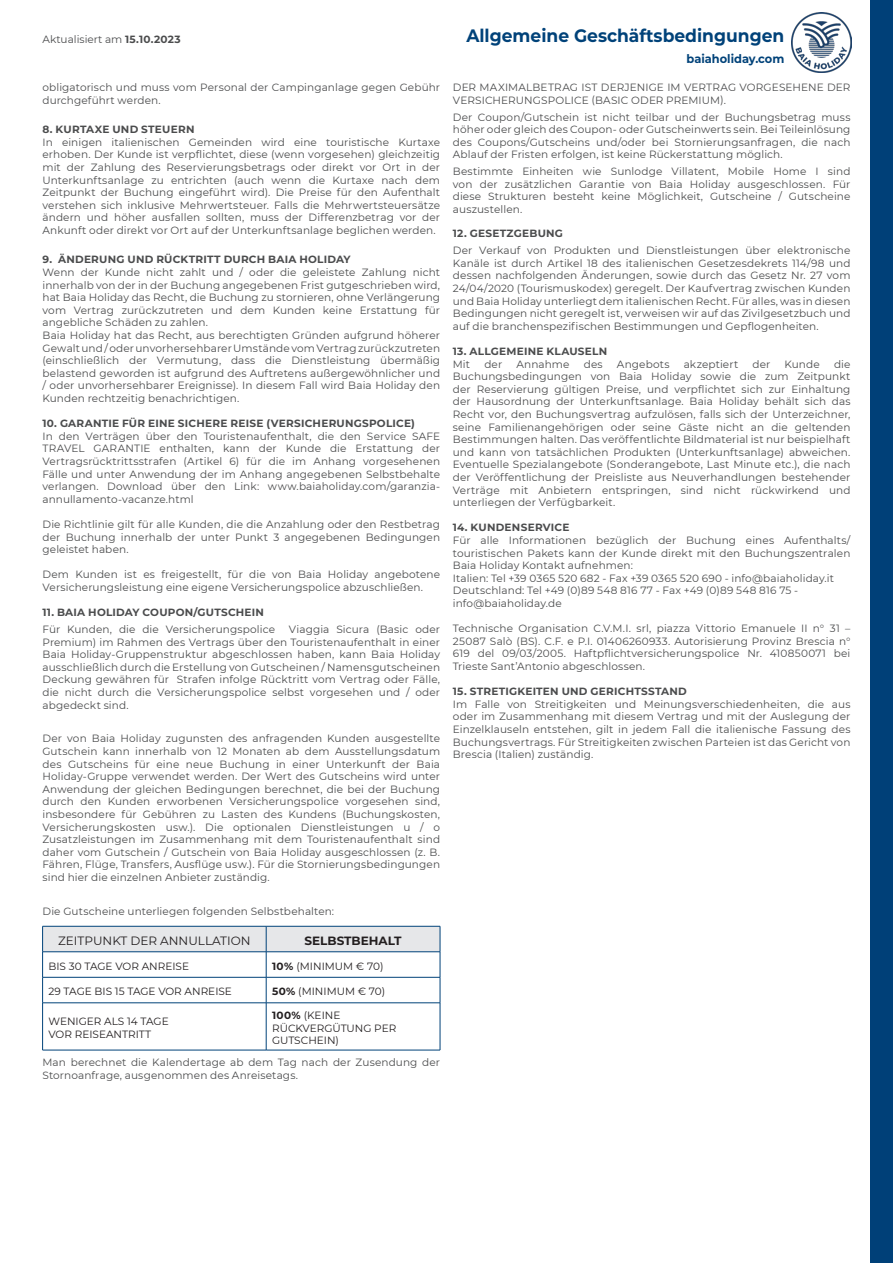
<style>
.page{position:relative;width:893px;height:1263px;background:#fff}
.page>*{position:absolute;margin:0;border:0;box-sizing:border-box;transform-origin:0 0}
.t1{font:700 18px "Montserrat";color:#004279;scale:.95 1}
.t2{font:12px "Montserrat";color:#231f20}
.t3{font:700 12px "Montserrat";color:#004279;scale:.95 1}
.t4{font:700 12px "Montserrat";color:#231f20}
.testo_condizioni{font:10.5px/12.6px "Montserrat";letter-spacing:.01em;color:#4b4c4d;text-align:justify}
.testo_condizioni-2{font:700 10.5px "Montserrat";letter-spacing:.02em;color:#4b4c4d}
.t5{font:10.5px/12.6px "Montserrat";color:#231f20}
.s1{font-weight:700}
</style>
<div class="page">
<div style="left:871px;top:0;width:22px;height:1263px;background:#004078"></div>
<img style="left:792px;top:13px;width:59px;height:59px">
<svg style="left:42px;top:926px;width:399px;height:77px"></svg>
<hr style="left:43px;top:1002px;width:223px;height:1px;background:#004279">
<hr style="left:42px;top:1003px;width:1px;height:47px;background:#004279">
<hr style="left:266px;top:1002px;width:174px;height:1px;background:#004279">
<hr style="left:266px;top:1003px;width:1px;height:47px;background:#004279">
<hr style="left:440px;top:1003px;width:1px;height:47px;background:#004279">
<hr style="left:43px;top:1050px;width:223px;height:1px;background:#004279">
<hr style="left:266px;top:1050px;width:174px;height:1px;background:#004279">
<p class="testo_condizioni" style="left:43px;top:32px;width:140px">Aktualisiert am <span class="s1">15.10.2023</span></p>
<p class="testo_condizioni" style="left:43px;top:81px;width:399px">obligatorisch und muss vom Personal der Campinganlage gegen Gebühr durchgeführt werden.</p>
<p class="testo_condizioni-2" style="left:43px;top:122px;width:153px">8. KURTAXE UND STEUERN</p>
<p class="testo_condizioni" style="left:43px;top:135px;width:399px">In einigen italienischen Gemeinden wird eine touristische Kurtaxe erhoben. Der Kunde ist verpflichtet, diese (wenn vorgesehen) gleichzeitig mit der Zahlung des Reservierungsbetrags oder direkt vor Ort in der Unterkunftsanlage zu entrichten (auch wenn die Kurtaxe nach dem Zeitpunkt der Buchung eingeführt wird). Die Preise für den Aufenthalt verstehen sich inklusive Mehrwertsteuer. Falls die Mehrwertsteuersätze ändern und höher ausfallen sollten, muss der Differenzbetrag vor der Ankunft oder direkt vor Ort auf der Unterkunftsanlage beglichen werden.</p>
<p class="testo_condizioni-2" style="left:43px;top:252px;width:310px">9. ÄNDERUNG UND RÜCKTRITT DURCH BAIA HOLIDAY</p>
<p class="testo_condizioni" style="left:43px;top:266px;width:399px">Wenn der Kunde nicht zahlt und / oder die geleistete Zahlung nicht innerhalb von der in der Buchung angegebenen Frist gutgeschrieben wird, hat Baia Holiday das Recht, die Buchung zu stornieren, ohne Verlängerung vom Vertrag zurückzutreten und dem Kunden keine Erstattung für angebliche Schäden zu zahlen.</p>
<p class="testo_condizioni" style="left:43px;top:329px;width:399px">Baia Holiday hat das Recht, aus berechtigten Gründen aufgrund höherer Gewalt und / oder unvorhersehbarer Umstände vom Vertrag zurückzutreten (einschließlich der Vermutung, dass die Dienstleistung übermäßig belastend geworden ist aufgrund des Auftretens außergewöhnlicher und / oder unvorhersehbarer Ereignisse). In diesem Fall wird Baia Holiday den Kunden rechtzeitig benachrichtigen.</p>
<p class="testo_condizioni-2" style="left:43px;top:416px;width:374px">10. GARANTIE FÜR EINE SICHERE REISE (VERSICHERUNGSPOLICE)</p>
<p class="testo_condizioni" style="left:43px;top:429px;width:399px">In den Verträgen über den Touristenaufenthalt, die den Service SAFE TRAVEL GARANTIE enthalten, kann der Kunde die Erstattung der Vertragsrücktrittsstrafen (Artikel 6) für die im Anhang vorgesehenen Fälle und unter Anwendung der im Anhang angegebenen Selbstbehalte verlangen. Download über den Link: www.baiaholiday.com/garanzia&shy;annullamento-vacanze.html</p>
<p class="testo_condizioni" style="left:43px;top:518px;width:399px">Die Richtlinie gilt für alle Kunden, die die Anzahlung oder den Restbetrag der Buchung innerhalb der unter Punkt 3 angegebenen Bedingungen geleistet haben.</p>
<p class="testo_condizioni" style="left:43px;top:568px;width:399px">Dem Kunden ist es freigestellt, für die von Baia Holiday angebotene<br>Versicherungsleistung eine eigene Versicherungspolice abzuschließen.</p>
<p class="testo_condizioni-2" style="left:43px;top:605px;width:223px">11. BAIA HOLIDAY COUPON/GUTSCHEIN</p>
<p class="testo_condizioni" style="left:43px;top:623px;width:234px">Für Kunden, die die Versicherungspolice</p>
<p class="testo_condizioni" style="left:43px;top:623px;width:399px;text-indent:246px">Viaggia Sicura (Basic oder Premium) im Rahmen des Vertrags über den Touristenaufenthalt in einer Baia Holiday-Gruppenstruktur abgeschlossen haben, kann Baia Holiday ausschließlich durch die Erstellung von Gutscheinen / Namensgutscheinen Deckung gewähren für Strafen infolge Rücktritt vom Vertrag oder Fälle, die nicht durch die Versicherungspolice selbst vorgesehen und / oder abgedeckt sind.</p>
<p class="testo_condizioni" style="left:43px;top:732px;width:399px">Der von Baia Holiday zugunsten des anfragenden Kunden ausgestellte Gutschein kann innerhalb von 12 Monaten ab dem Ausstellungsdatum des Gutscheins für eine neue Buchung in einer Unterkunft der Baia Holiday-Gruppe verwendet werden. Der Wert des Gutscheins wird unter Anwendung der gleichen Bedingungen berechnet, die bei der Buchung durch den Kunden erworbenen Versicherungspolice vorgesehen sind, insbesondere für Gebühren zu Lasten des Kundens (Buchungskosten, Versicherungskosten usw.). Die optionalen Dienstleistungen u / o Zusatzleistungen im Zusammenhang mit dem Touristenaufenthalt sind daher vom Gutschein / Gutschein von Baia Holiday ausgeschlossen (z. B.<br>Fähren, Flüge, Transfers, Ausflüge usw.). Für die Stornierungsbedingungen sind hier die einzelnen Anbieter zuständig.</p>
<p class="testo_condizioni" style="left:43px;top:904px;width:293px">Die Gutscheine unterliegen folgenden Selbstbehalten:</p>
<p class="t2" style="left:58px;top:932px;width:194px">ZEITPUNKT DER ANNULLATION</p>
<p class="t4" style="left:304px;top:932px;width:99px">SELBSTBEHALT</p>
<p class="t5" style="left:49px;top:959px;width:142px">BIS 30 TAGE VOR ANREISE</p>
<p class="t5" style="left:272px;top:959px;width:113px"><span class="s1">10%</span> (MINIMUM € 70)</p>
<p class="t5" style="left:49px;top:985px;width:185px">29 TAGE BIS 15 TAGE VOR ANREISE</p>
<p class="t5" style="left:272px;top:985px;width:115px"><span class="s1">50%</span> (MINIMUM € 70)</p>
<p class="t5" style="left:49px;top:1015px;width:122px">WENIGER ALS 14 TAGE</p>
<p class="t5" style="left:49px;top:1027px;width:104px">VOR REISEANTRITT</p>
<p class="t5" style="left:272px;top:1008px;width:126px"><span class="s1">100%</span> (KEINE<br>RÜCKVERGÜTUNG PER<br>GUTSCHEIN)</p>
<p class="testo_condizioni" style="left:43px;top:1056px;width:399px">Man berechnet die Kalendertage ab dem Tag nach der Zusendung der<br>Stornoanfrage, ausgenommen des Anreisetags.</p>
<p class="t1" style="left:466px;top:23px;width:336px">Allgemeine Geschäftsbedingungen</p>
<p class="t3" style="left:687px;top:50px;width:104px">baiaholiday.com</p>
<p class="testo_condizioni" style="left:453px;top:81px;width:399px">DER MAXIMALBETRAG IST DERJENIGE IM VERTRAG VORGESEHENE DER<br>VERSICHERUNGSPOLICE (BASIC ODER PREMIUM).</p>
<p class="testo_condizioni" style="left:453px;top:110px;width:399px">Der Coupon/Gutschein ist nicht teilbar und der Buchungsbetrag muss höher oder gleich des Coupon- oder Gutscheinwerts sein. Bei Teileinlösung des Coupons/Gutscheins und/oder bei Stornierungsanfragen, die nach Ablauf der Fristen erfolgen, ist keine Rückerstattung möglich.</p>
<p class="testo_condizioni" style="left:453px;top:165px;width:399px">Bestimmte Einheiten wie Sunlodge Villatent, Mobile Home I sind von der zusätzlichen Garantie von Baia Holiday ausgeschlossen. Für diese Strukturen besteht keine Möglichkeit, Gutscheine / Gutscheine auszustellen.</p>
<p class="testo_condizioni-2" style="left:453px;top:226px;width:112px">12. GESETZGEBUNG</p>
<p class="testo_condizioni" style="left:453px;top:244px;width:399px">Der Verkauf von Produkten und Dienstleistungen über elektronische Kanäle ist durch Artikel 18 des italienischen Gesetzesdekrets 114/98 und dessen nachfolgenden Änderungen, sowie durch das Gesetz Nr. 27 vom 24/04/2020 (Tourismuskodex) geregelt. Der Kaufvertrag zwischen Kunden und Baia Holiday unterliegt dem italienischen Recht. Für alles, was in diesen Bedingungen nicht geregelt ist, verweisen wir auf das Zivilgesetzbuch und auf die branchenspezifischen Bestimmungen und Gepflogenheiten.</p>
<p class="testo_condizioni-2" style="left:453px;top:344px;width:156px">13. ALLGEMEINE KLAUSELN</p>
<p class="testo_condizioni" style="left:453px;top:357px;width:19px">Mit</p>
<p class="testo_condizioni" style="left:484px;top:357px;width:19px">der</p>
<p class="testo_condizioni" style="left:516px;top:357px;width:55px">Annahme</p>
<p class="testo_condizioni" style="left:584px;top:357px;width:20px">des</p>
<p class="testo_condizioni" style="left:617px;top:357px;width:54px">Angebots</p>
<p class="testo_condizioni" style="left:684px;top:357px;width:56px">akzeptiert</p>
<p class="testo_condizioni" style="left:752px;top:357px;width:19px">der</p>
<p class="testo_condizioni" style="left:785px;top:357px;width:37px">Kunde</p>
<p class="testo_condizioni" style="left:453px;top:357px;width:399px;text-indent:381px">die Buchungsbedingungen von Baia Holiday sowie die zum Zeitpunkt der Reservierung gültigen Preise, und verpflichtet sich zur Einhaltung der Hausordnung der Unterkunftsanlage. Baia Holiday behält sich das Recht vor, den Buchungsvertrag aufzulösen, falls sich der Unterzeichner, seine Familienangehörigen oder seine Gäste nicht an die geltenden Bestimmungen halten. Das veröffentlichte Bildmaterial ist nur beispielhaft und kann von tatsächlichen Produkten (Unterkunftsanlage) abweichen.<br>Eventuelle Spezialangebote (Sonderangebote, Last Minute etc.), die nach der Veröffentlichung der Preisliste aus Neuverhandlungen bestehender Verträge mit Anbietern entspringen, sind nicht rückwirkend und unterliegen der Verfügbarkeit.</p>
<p class="testo_condizioni-2" style="left:453px;top:520px;width:118px">14. KUNDENSERVICE</p>
<p class="testo_condizioni" style="left:453px;top:534px;width:399px">Für alle Informationen bezüglich der Buchung eines Aufenthalts/ touristischen Pakets kann der Kunde direkt mit den Buchungszentralen Baia Holiday Kontakt aufnehmen:</p>
<p class="testo_condizioni" style="left:453px;top:571px;width:383px">Italien: Tel +39 0365 520 682 - Fax +39 0365 520 690 - info@baiaholiday.it</p>
<p class="testo_condizioni" style="left:453px;top:584px;width:347px">Deutschland: Tel +49 (0)89 548 816 77 - Fax +49 (0)89 548 816 75 -</p>
<p class="testo_condizioni" style="left:453px;top:597px;width:110px">info@baiaholiday.de</p>
<p class="testo_condizioni" style="left:453px;top:622px;width:399px">Technische Organisation C.V.M.I. srl, piazza Vittorio Emanuele II n° 31 – 25087 Salò (BS). C.F. e P.I. 01406260933. Autorisierung Provinz Brescia n° 619 del 09/03/2005. Haftpflichtversicherungspolice Nr. 410850071 bei Trieste Sant’Antonio abgeschlossen.</p>
<p class="testo_condizioni-2" style="left:453px;top:684px;width:236px">15. STRETIGKEITEN UND GERICHTSSTAND</p>
<p class="testo_condizioni" style="left:453px;top:697px;width:399px">Im Falle von Streitigkeiten und Meinungsverschiedenheiten, die aus oder im Zusammenhang mit diesem Vertrag und mit der Auslegung der Einzelklauseln entstehen, gilt in jedem Fall die italienische Fassung des Buchungsvertrags. Für Streitigkeiten zwischen Parteien ist das Gericht von Brescia (Italien) zuständig.</p>
</div>
